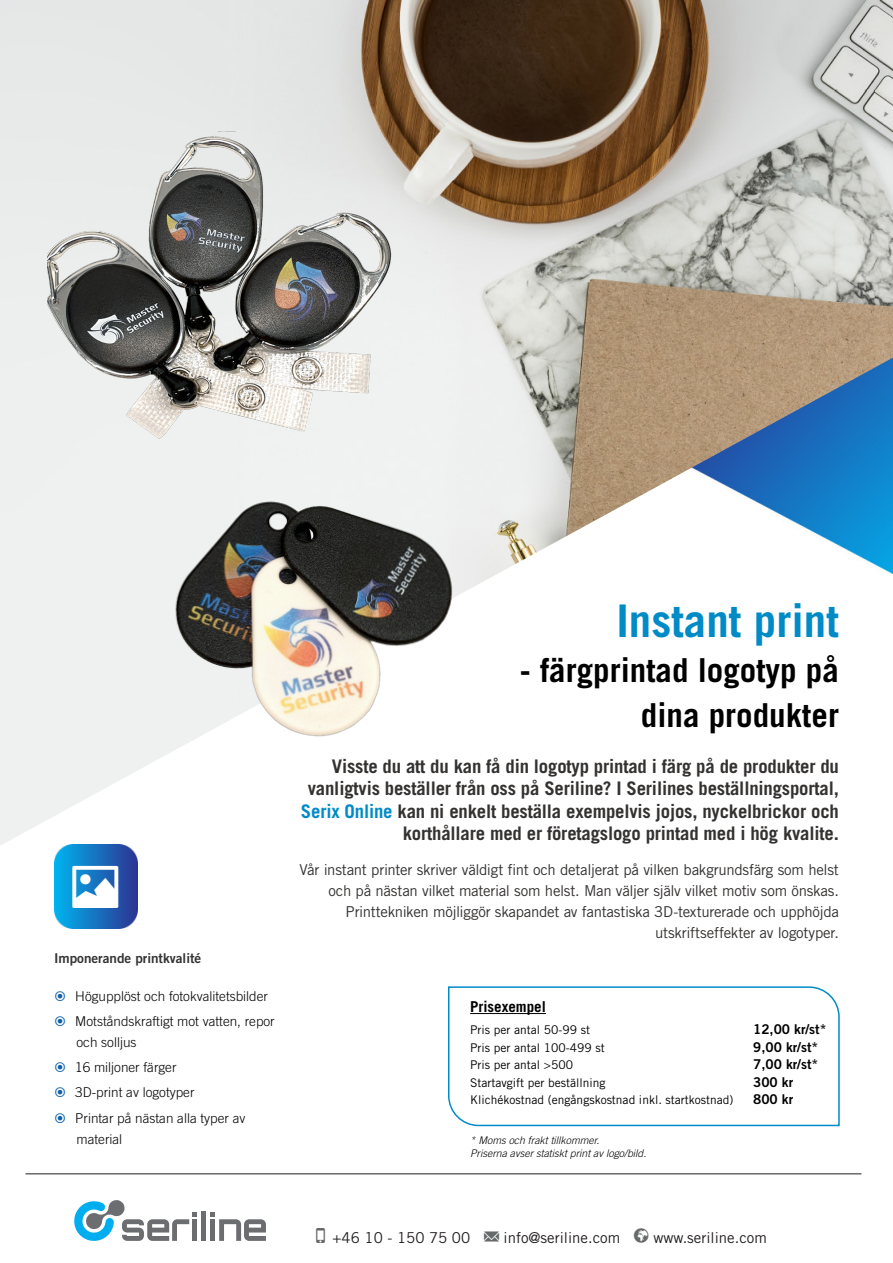
<style>
.page{position:relative;width:893px;height:1263px;background:#fff}
.page>*{position:absolute;margin:0;border:0;box-sizing:border-box;transform-origin:0 0}
.Headline{font:700 45px "Trade Gothic LT Std";color:#008bc7}
.Headline-2{font:700 33px/45px "Trade Gothic LT Std";color:#000;text-align:right}
.Subheadline{font:700 18.75px/22.5px "Trade Gothic LT Std";letter-spacing:-.01em;color:#343231;text-align:right}
.Body{font:15px/21px "Trade Gothic LT Std";letter-spacing:-.02em;color:#343231;text-align:right}
.t1{font:15px "Trade Gothic LT Std";color:#231f20}
.SLK_Brödtext_9pt{font:700 15px "Trade Gothic LT Std";color:#000}
.t2{font:300 13.5px/21px "Trade Gothic LT Std";color:#000}
.SLK_Brödtext_9pt-2{font:13.5px "Trade Gothic LT Std Bd 2";color:#000}
.SL_-_Tech{font:13.5px "Trade Gothic LT Std Bd 2";color:#333}
.SLK_Brödtext_9pt-3{font:12px "Trade Gothic LT Std";color:#000}
.SLK_Brödtext_9pt-4{font:italic 300 10.5px/12.6px "Trade Gothic LT Std";color:#000}
.s1{color:#008bc7}
.s2{color:#666969}
</style>
<div class="page">
<img style="left:0;top:0;width:893px;height:845px">
<hr style="left:26px;top:1173px;width:835px;height:1px;background:#231f20">
<svg style="left:210px;top:1212px;width:56px;height:29px"></svg>
<div style="left:210px;top:1219px;width:5px;height:22px;background:#6c6d70"></div>
<div style="left:201px;top:1212px;width:5px;height:29px;background:#6c6d70"></div>
<svg style="left:74px;top:1200px;width:123px;height:41px"></svg>
<img style="left:173px;top:498px;width:283px;height:243px">
<img style="left:47px;top:131px;width:350px;height:314px">
<img style="left:54px;top:845px;width:83px;height:83px">
<svg style="left:448px;top:986px;width:392px;height:141px"></svg>
<svg style="left:72px;top:866px;width:46px;height:42px;background:#1574c1"></svg>
<p class="SL_-_Tech" style="left:54px;top:950px;width:149px">Imponerande printkvalité</p>
<p class="t2" style="left:75px;top:985px;width:194px">Högupplöst och fotokvalitetsbilder</p>
<p class="t2" style="left:75px;top:1010px;width:201px">Motståndskraftigt mot vatten, repor och solljus</p>
<p class="t2" style="left:75px;top:1057px;width:103px">16 miljoner färger</p>
<p class="t2" style="left:75px;top:1082px;width:121px">3D-print av logotyper</p>
<p class="t2" style="left:75px;top:1107px;width:172px">Printar på nästan alla typer av material</p>
<p class="Headline" style="left:616px;top:594px;width:224px">Instant print</p>
<p class="Headline-2" style="left:520px;top:648px;width:321px">- färgprintad logotyp på dina produkter</p>
<p class="Subheadline" style="left:301px;top:754px;width:539px">Visste du att du kan få din logotyp printad i färg på de produkter du vanligtvis beställer från oss på Seriline? I Serilines beställningsportal, <span class="s1">Serix Online</span> kan ni enkelt beställa exempelvis jojos, nyckelbrickor och korthållare med er företagslogo printad med i hög kvalite.</p>
<p class="Body" style="left:299px;top:858px;width:541px">Vår instant printer skriver väldigt fint och detaljerat på vilken bakgrundsfärg som helst och på nästan vilket material som helst. Man väljer själv vilket motiv som önskas.<br>Printtekniken möjliggör skapandet av fantastiska 3D-texturerade och upphöjda utskriftseffekter av logotyper.</p>
<p class="SLK_Brödtext_9pt" style="left:470px;top:997px;width:77px">Prisexempel</p>
<p class="SLK_Brödtext_9pt-3" style="left:470px;top:1023px;width:121px">Pris per antal 50-99 st</p>
<p class="SLK_Brödtext_9pt-3" style="left:470px;top:1040px;width:136px">Pris per antal 100-499 st</p>
<p class="SLK_Brödtext_9pt-3" style="left:470px;top:1058px;width:104px">Pris per antal &gt;500</p>
<p class="SLK_Brödtext_9pt-3" style="left:470px;top:1075px;width:137px">Startavgift per beställning</p>
<p class="SLK_Brödtext_9pt-3" style="left:470px;top:1093px;width:265px">Klichékostnad (engångskostnad inkl. startkostnad)</p>
<p class="SLK_Brödtext_9pt-4" style="left:470px;top:1134px;width:178px">* Moms och frakt tillkommer.<br>Priserna avser statiskt print av logo/bild.</p>
<p class="SLK_Brödtext_9pt-2" style="left:753px;top:1021px;width:75px">12,00 kr/st*</p>
<p class="SLK_Brödtext_9pt-2" style="left:753px;top:1038px;width:67px">9,00 kr/st*</p>
<p class="SLK_Brödtext_9pt-2" style="left:753px;top:1056px;width:67px">7,00 kr/st*</p>
<p class="SLK_Brödtext_9pt-2" style="left:753px;top:1073px;width:42px">300 kr</p>
<p class="SLK_Brödtext_9pt-2" style="left:753px;top:1091px;width:42px">800 kr</p>
<p class="t1" style="left:333px;top:1229px;width:289px">+46 10 - 150 75 00 <span class="s2">✉</span> info@seriline.com</p>
<p class="t1" style="left:653px;top:1229px;width:115px">www.seriline.com</p>
</div>
